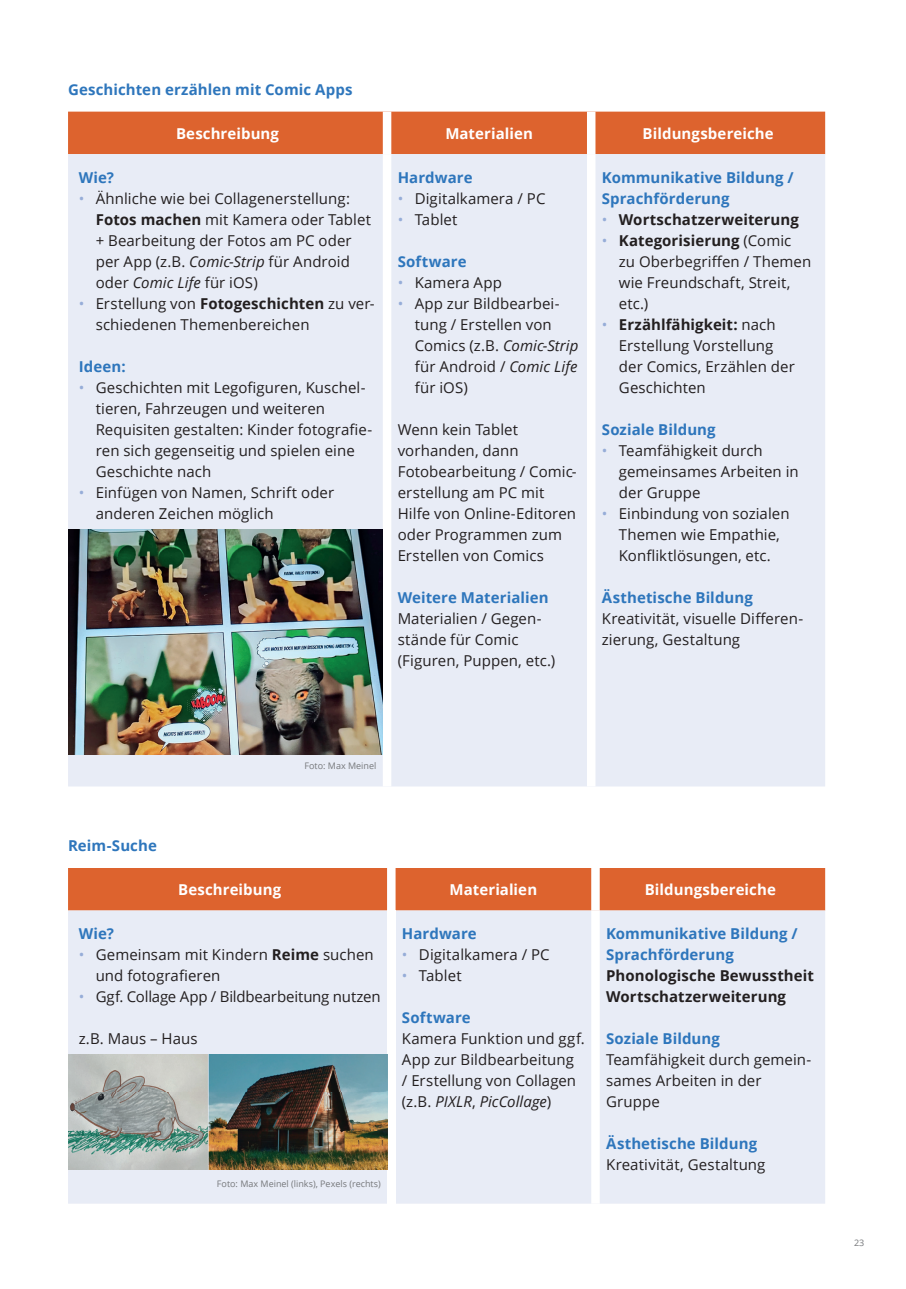
<style>
.page{position:relative;width:906px;height:1289px;background:#fff}
.page>*{position:absolute;margin:0;border:0;box-sizing:border-box;transform-origin:0 0}
.t1{font:15px/21px "Open Sans";letter-spacing:.005em;color:#231f20}
.t2{font:700 15px/21px "Open Sans";letter-spacing:.005em;color:#2e76bc}
.t3{font:700 15px "Open Sans";letter-spacing:.005em;color:#fff}
.t4{font:700 15px/21px "Open Sans";letter-spacing:.005em;color:#231f20}
.t5{font:9px "Open Sans";color:#76787b}
.s1{color:#96add8}
.s2{font-weight:700}
.s3{font-style:italic}
.s4{font-weight:400;color:#96add8}
</style>
<div class="page">
<div style="left:68px;top:112px;width:757px;height:42px;background:#dd632e"></div>
<div style="left:68px;top:154px;width:757px;height:632px;background:#e8ecf6"></div>
<div style="left:383px;top:112px;width:8px;height:42px;background:#fff"></div>
<div style="left:587px;top:112px;width:8px;height:42px;background:#fff"></div>
<div style="left:383px;top:154px;width:8px;height:632px;background:#fff"></div>
<div style="left:587px;top:154px;width:8px;height:632px;background:#fff"></div>
<div style="left:68px;top:868px;width:757px;height:42px;background:#dd632e"></div>
<div style="left:68px;top:910px;width:757px;height:293px;background:#e8ecf6"></div>
<div style="left:387px;top:868px;width:8px;height:42px;background:#fff"></div>
<div style="left:591px;top:868px;width:9px;height:42px;background:#fff"></div>
<div style="left:387px;top:910px;width:8px;height:293px;background:#fff"></div>
<div style="left:591px;top:910px;width:9px;height:293px;background:#fff"></div>
<img style="left:68px;top:529px;width:315px;height:226px">
<img style="left:68px;top:1054px;width:319px;height:115px">
<p class="t2" style="left:68px;top:78px;width:286px">Geschichten erzählen mit Comic Apps</p>
<p class="t3" style="left:176px;top:123px;width:105px">Beschreibung</p>
<p class="t3" style="left:445px;top:123px;width:89px">Materialien</p>
<p class="t3" style="left:642px;top:123px;width:133px">Bildungsbereiche</p>
<p class="t2" style="left:79px;top:166px;width:37px">Wie?</p>
<p class="t1" style="left:96px;top:187px;width:277px;text-indent:-17px"><span class="s1">•</span> Ähnliche wie bei Collagenerstellung:<br><span class="s2">Fotos machen</span> mit Kamera oder Tablet + Bearbeitung der Fotos am PC oder per App (z.B. <span class="s3">Comic-Strip</span> für Android oder <span class="s3">Comic Life</span> für iOS)</p>
<p class="t1" style="left:96px;top:292px;width:280px;text-indent:-17px"><span class="s1">•</span> Erstellung von <span class="s2">Fotogeschichten</span> zu ver&shy;schiedenen Themenbereichen</p>
<p class="t2" style="left:79px;top:355px;width:48px">Ideen:</p>
<p class="t1" style="left:96px;top:376px;width:278px;text-indent:-17px"><span class="s1">•</span> Geschichten mit Legofiguren, Kuschel&shy;tieren, Fahrzeugen und weiteren Requisiten gestalten: Kinder fotografie&shy;ren sich gegenseitig und spielen eine Geschichte nach</p>
<p class="t1" style="left:96px;top:481px;width:240px;text-indent:-17px"><span class="s1">•</span> Einfügen von Namen, Schrift oder anderen Zeichen möglich</p>
<p class="t2" style="left:602px;top:166px;width:193px">Kommunikative Bildung /<br>Sprachförderung</p>
<p class="t4" style="left:602px;top:208px;width:198px"><span class="s4">•</span> Wortschatzerweiterung</p>
<p class="t1" style="left:619px;top:229px;width:194px;text-indent:-17px"><span class="s1">•</span> <span class="s2">Kategorisierung</span> (Comic zu Oberbegriffen / Themen wie Freundschaft, Streit, etc.)</p>
<p class="t1" style="left:619px;top:313px;width:177px;text-indent:-17px"><span class="s1">•</span> <span class="s2">Erzählfähigkeit:</span> nach<br>Erstellung Vorstellung der Comics, Erzählen der<br>Geschichten</p>
<p class="t2" style="left:602px;top:418px;width:115px">Soziale Bildung</p>
<p class="t1" style="left:619px;top:439px;width:181px;text-indent:-17px"><span class="s1">•</span> Teamfähigkeit durch gemeinsames Arbeiten in der Gruppe</p>
<p class="t1" style="left:602px;top:502px;width:189px;text-align:center"><span class="s1">•</span> Einbindung von sozialen<br>Themen wie Empathie,<br>Konfliktlösungen, etc.</p>
<p class="t2" style="left:602px;top:586px;width:152px">Ästhetische Bildung</p>
<p class="t1" style="left:602px;top:607px;width:203px">Kreativität, visuelle Differen&shy;zierung, Gestaltung</p>
<p class="t2" style="left:398px;top:166px;width:76px">Hardware</p>
<p class="t1" style="left:398px;top:187px;width:149px"><span class="s1">•</span> Digitalkamera / PC</p>
<p class="t1" style="left:398px;top:208px;width:61px"><span class="s1">•</span> Tablet</p>
<p class="t2" style="left:398px;top:250px;width:70px">Software</p>
<p class="t1" style="left:398px;top:271px;width:106px"><span class="s1">•</span> Kamera App</p>
<p class="t1" style="left:415px;top:292px;width:165px;text-indent:-17px"><span class="s1">•</span> App zur Bildbearbei&shy;tung / Erstellen von<br>Comics (z.B. <span class="s3">Comic-Strip </span>für Android / <span class="s3">Comic Life </span>für iOS)</p>
<p class="t1" style="left:398px;top:418px;width:180px">Wenn kein Tablet vorhanden, dann<br>Fotobearbeitung / Comic&shy;erstellung am PC mit<br>Hilfe von Online-Editoren oder Programmen zum<br>Erstellen von Comics</p>
<p class="t2" style="left:398px;top:586px;width:152px">Weitere Materialien</p>
<p class="t1" style="left:398px;top:607px;width:159px">Materialien / Gegen&shy;stände für Comic (Figuren, Puppen, etc.)</p>
<p class="t5" style="left:304px;top:760px;width:73px">Foto: Max Meinel</p>
<p class="t2" style="left:68px;top:834px;width:90px">Reim-Suche</p>
<p class="t3" style="left:178px;top:879px;width:105px">Beschreibung</p>
<p class="t3" style="left:449px;top:879px;width:89px">Materialien</p>
<p class="t3" style="left:645px;top:879px;width:133px">Bildungsbereiche</p>
<p class="t2" style="left:79px;top:922px;width:37px">Wie?</p>
<p class="t1" style="left:96px;top:943px;width:279px;text-indent:-17px"><span class="s1">•</span> Gemeinsam mit Kindern <span class="s2">Reime</span> suchen und fotografieren</p>
<p class="t1" style="left:79px;top:985px;width:303px"><span class="s1">•</span> Ggf. Collage App / Bildbearbeitung nutzen</p>
<p class="t1" style="left:79px;top:1027px;width:120px">z.B. Maus – Haus</p>
<p class="t2" style="left:402px;top:922px;width:76px">Hardware</p>
<p class="t1" style="left:402px;top:943px;width:149px"><span class="s1">•</span> Digitalkamera / PC</p>
<p class="t1" style="left:402px;top:964px;width:61px"><span class="s1">•</span> Tablet</p>
<p class="t2" style="left:402px;top:1006px;width:70px">Software</p>
<p class="t1" style="left:402px;top:1027px;width:184px">Kamera Funktion und ggf.<br>App zur Bildbearbeitung<br>/ Erstellung von Collagen (z.B. <span class="s3">PIXLR</span>, <span class="s3">PicCollage</span>)</p>
<p class="t5" style="left:217px;top:1177px;width:165px">Foto: Max Meinel (links), Pexels (rechts)</p>
<p class="t2" style="left:606px;top:922px;width:193px">Kommunikative Bildung /<br>Sprachförderung</p>
<p class="t4" style="left:606px;top:964px;width:209px">Phonologische Bewusstheit<br>Wortschatzerweiterung</p>
<p class="t2" style="left:606px;top:1027px;width:115px">Soziale Bildung</p>
<p class="t1" style="left:606px;top:1048px;width:207px">Teamfähigkeit durch gemein&shy;sames Arbeiten in der<br>Gruppe</p>
<p class="t2" style="left:606px;top:1132px;width:152px">Ästhetische Bildung</p>
<p class="t1" style="left:606px;top:1153px;width:161px">Kreativität, Gestaltung</p>
<p class="t5" style="left:854px;top:1236px;width:12px">23</p>
</div>
